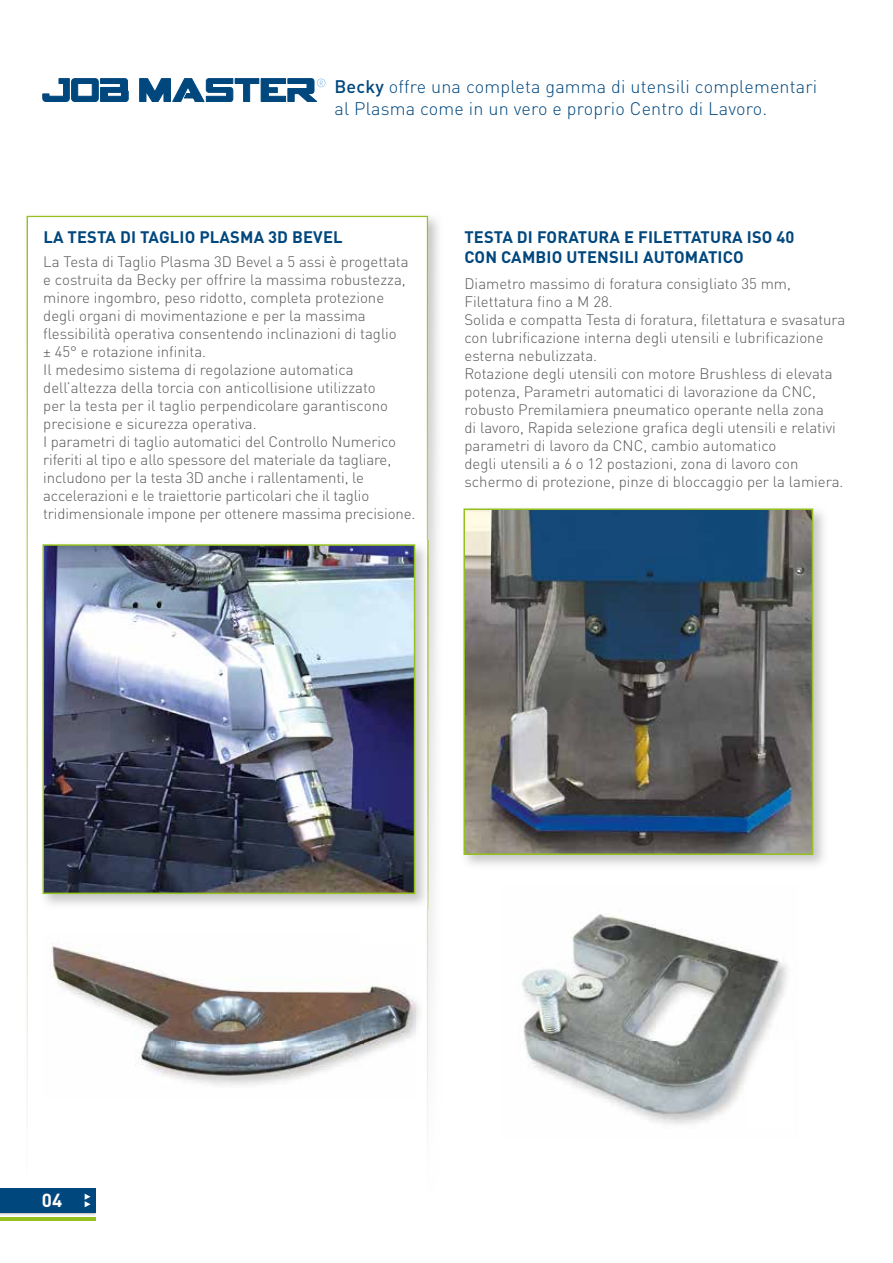
<style>
.page{position:relative;width:893px;height:1263px;background:#fff}
.page>*{position:absolute;margin:0;border:0;box-sizing:border-box;transform-origin:0 0}
.t1{font:700 18.75px "DIN Pro";color:#fff}
.t2{font:300 18px/21.6px "DIN Pro";letter-spacing:.01em;color:#00477d}
.t3{font:700 16.5px/19.8px "DIN Pro";letter-spacing:.01em;color:#00477d}
.t4{font:300 15px/18px "DIN Pro";color:#575756}
.s1{font-weight:500}
</style>
<div class="page">
<img style="left:26px;top:215px;width:413px;height:865px">
<svg style="left:28px;top:217px;width:399px;height:863px"></svg>
<img style="left:465px;top:508px;width:359px;height:357px">
<svg style="left:463px;top:508px;width:350px;height:347px;background:#5a656a"></svg>
<img style="left:521px;top:914px;width:266px;height:211px">
<img style="left:39px;top:541px;width:392px;height:369px">
<img style="left:427px;top:541px;width:1px;height:369px">
<img style="left:43px;top:544px;width:372px;height:350px">
<img style="left:0;top:1220px;width:96px;height:1px">
<img style="left:0;top:1188px;width:96px;height:27px">
<img style="left:28px;top:1188px;width:68px;height:1px">
<div style="left:0;top:1189px;width:96px;height:24px;background:#00477d"></div>
<hr style="left:0;top:1217px;width:96px;height:3px;background:#95c11f">
<svg style="left:85px;top:1194px;width:6px;height:13px"></svg>
<img style="left:415px;top:944px;width:10px;height:136px">
<img style="left:425px;top:944px;width:1px;height:146px">
<img style="left:43px;top:932px;width:319px;height:42px">
<img style="left:362px;top:932px;width:53px;height:148px">
<img style="left:43px;top:974px;width:6px;height:106px">
<img style="left:49px;top:944px;width:314px;height:141px">
<svg style="left:43px;top:78px;width:85px;height:24px"></svg>
<svg style="left:139px;top:78px;width:187px;height:24px"></svg>
<p class="t2" style="left:334px;top:74px;width:484px"><span class="s1">Becky</span> offre una completa gamma di utensili complementari al Plasma come in un vero e proprio Centro di Lavoro.</p>
<p class="t3" style="left:43px;top:225px;width:301px">LA TESTA DI TAGLIO PLASMA 3D BEVEL</p>
<p class="t4" style="left:43px;top:251px;width:374px">La Testa di Taglio Plasma 3D Bevel a 5 assi è progettata e costruita da Becky per offrire la massima robustezza, minore ingombro, peso ridotto, completa protezione degli organi di movimentazione e per la massima flessibilità operativa consentendo inclinazioni di taglio<br>± 45° e rotazione infinita.<br>Il medesimo sistema di regolazione automatica dell’altezza della torcia con anticollisione utilizzato<br>per la testa per il taglio perpendicolare garantiscono precisione e sicurezza operativa.<br>I parametri di taglio automatici del Controllo Numerico riferiti al tipo e allo spessore del materiale da tagliare, includono per la testa 3D anche i rallentamenti, le accelerazioni e le traiettorie particolari che il taglio tridimensionale impone per ottenere massima precisione.</p>
<p class="t3" style="left:464px;top:225px;width:332px">TESTA DI FORATURA E FILETTATURA ISO 40<br>CON CAMBIO UTENSILI AUTOMATICO</p>
<p class="t4" style="left:464px;top:273px;width:382px">Diametro massimo di foratura consigliato 35 mm, Filettatura fino a M 28.<br>Solida e compatta Testa di foratura, filettatura e svasatura con lubrificazione interna degli utensili e lubrificazione esterna nebulizzata.<br>Rotazione degli utensili con motore Brushless di elevata potenza, Parametri automatici di lavorazione da CNC, robusto Premilamiera pneumatico operante nella zona<br>di lavoro, Rapida selezione grafica degli utensili e relativi parametri di lavoro da CNC, cambio automatico<br>degli utensili a 6 o 12 postazioni, zona di lavoro con schermo di protezione, pinze di bloccaggio per la lamiera.</p>
<p class="t1" style="left:42px;top:1185px;width:22px">04</p>
</div>
